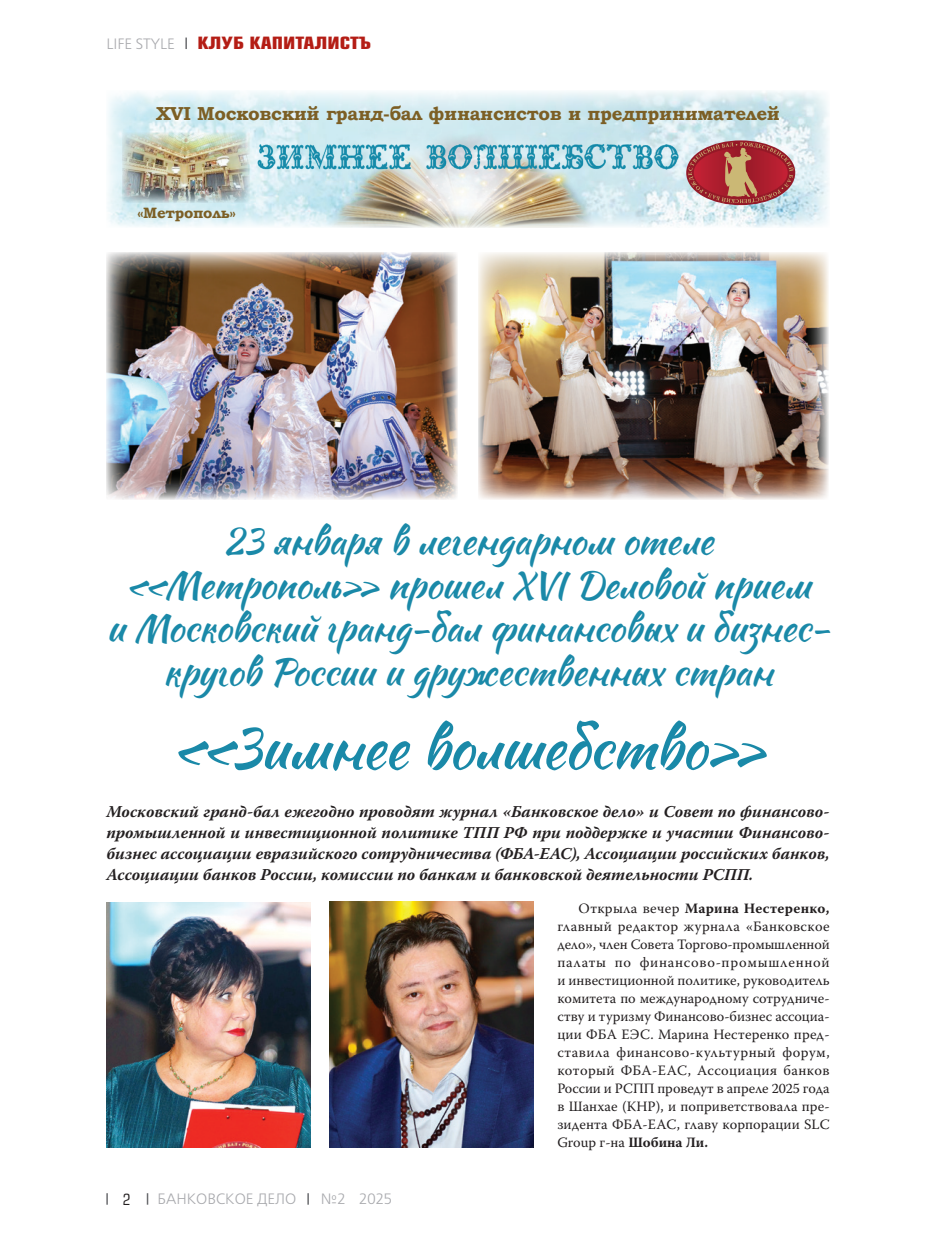
<style>
.page{position:relative;width:936px;height:1234px;background:#fff}
.page>*{position:absolute;margin:0;border:0;box-sizing:border-box;transform-origin:0 0}
.Vrez2{font:57.3px "Sweet Mavka Script";letter-spacing:-.015em;color:#1a89a8}
.Vrez2-2{font:37.05px/43.5px "Sweet Mavka Script";letter-spacing:-.01em;color:#1a89a8;text-align:center}
.t1{font:700 18.75px "Bookman Old Style";letter-spacing:-.02em;color:#7c5f25}
.Vrez2-3{font:italic 700 16.5px/21px "Warnock Pro";color:#231f20;text-align:justify}
.t2{font:700 16.5px "Europe Cond";color:#b41d15;scale:1.25 1}
.t3{font:15px "Free Set C";color:#a8a9ad}
.t4{font:700 15px "Bookman Old Style";letter-spacing:-.02em;color:#7c5f25}
.t5{font:15px "Europe Cond";color:#231f20}
.t6{font:14.25px/18px "Warnock Pro";letter-spacing:.005em;color:#231f20;text-align:justify}
.s1{font-weight:700}
</style>
<div class="page">
<svg style="left:307px;top:1193px;width:2px;height:11px"></svg>
<svg style="left:106px;top:1193px;width:2px;height:11px"></svg>
<svg style="left:185px;top:38px;width:2px;height:11px"></svg>
<img style="left:106px;top:902px;width:204px;height:244px">
<img style="left:478px;top:252px;width:350px;height:247px">
<img style="left:106px;top:252px;width:351px;height:247px">
<img style="left:330px;top:901px;width:204px;height:245px">
<img style="left:107px;top:91px;width:722px;height:136px">
<img style="left:311px;top:126px;width:313px;height:101px">
<svg style="left:686px;top:140px;width:109px;height:65px;background:#b66362"></svg>
<img style="left:122px;top:133px;width:128px;height:69px">
<img style="left:255px;top:137px;width:425px;height:40px">
<p class="t3" style="left:106px;top:36px;width:70px">LIFE STYLE</p>
<p class="t2" style="left:197px;top:32px;width:140px">КЛУБ КАПИТАЛИСТЪ</p>
<p class="t1" style="left:156px;top:100px;width:625px">XVI Московский гранд-бал финансистов и предпринимателей</p>
<p class="t4" style="left:138px;top:202px;width:100px">«Метрополь»</p>
<p class="Vrez2-2" style="left:223px;top:519px;width:491px">23 января в легендарном отеле</p>
<p class="Vrez2-2" style="left:106px;top:562px;width:725px">«Метрополь» прошел XVI Деловой прием<br>и Московский гранд-бал финансовых и бизнес&shy;кругов России и дружественных стран</p>
<p class="Vrez2" style="left:172px;top:705px;width:594px">«Зимнее волшебство»</p>
<p class="Vrez2-3" style="left:106px;top:801px;width:724px">Московский гранд-бал ежегодно проводят журнал «Банковское дело» и Совет по финансово&shy;промышленной и инвестиционной политике ТПП РФ при поддержке и участии Финансово&shy;бизнес ассоциации евразийского сотрудничества (ФБА-ЕАС), Ассоциации российских банков, Ассоциации банков России, комиссии по банкам и банковской деятельности РСПП.</p>
<p class="t5" style="left:123px;top:1189px;width:9px">2</p>
<p class="t3" style="left:157px;top:1190px;width:140px">БАНКОВСКОЕ ДЕЛО</p>
<p class="t3" style="left:321px;top:1190px;width:73px">№2 2025</p>
<p class="t6" style="left:557px;top:898px;width:274px;text-indent:21px">Открыла вечер <span class="s1">Марина Нестеренко, </span>главный редактор журнала «Банковское дело», член Совета Торгово-промышленной палаты по финансово-промышленной и инвестиционной политике, руководитель комитета по международному сотрудниче&shy;ству и туризму Финансово-бизнес ассоциа&shy;ции ФБА ЕЭС. Марина Нестеренко пред&shy;ставила финансово-культурный форум, который ФБА-ЕАС, Ассоциация банков России и РСПП проведут в апреле 2025 года в Шанхае (КНР), и поприветствовала пре&shy;зидента ФБА-ЕАС, главу корпорации SLC Group г-на <span class="s1">Шобина Ли.</span></p>
</div>
